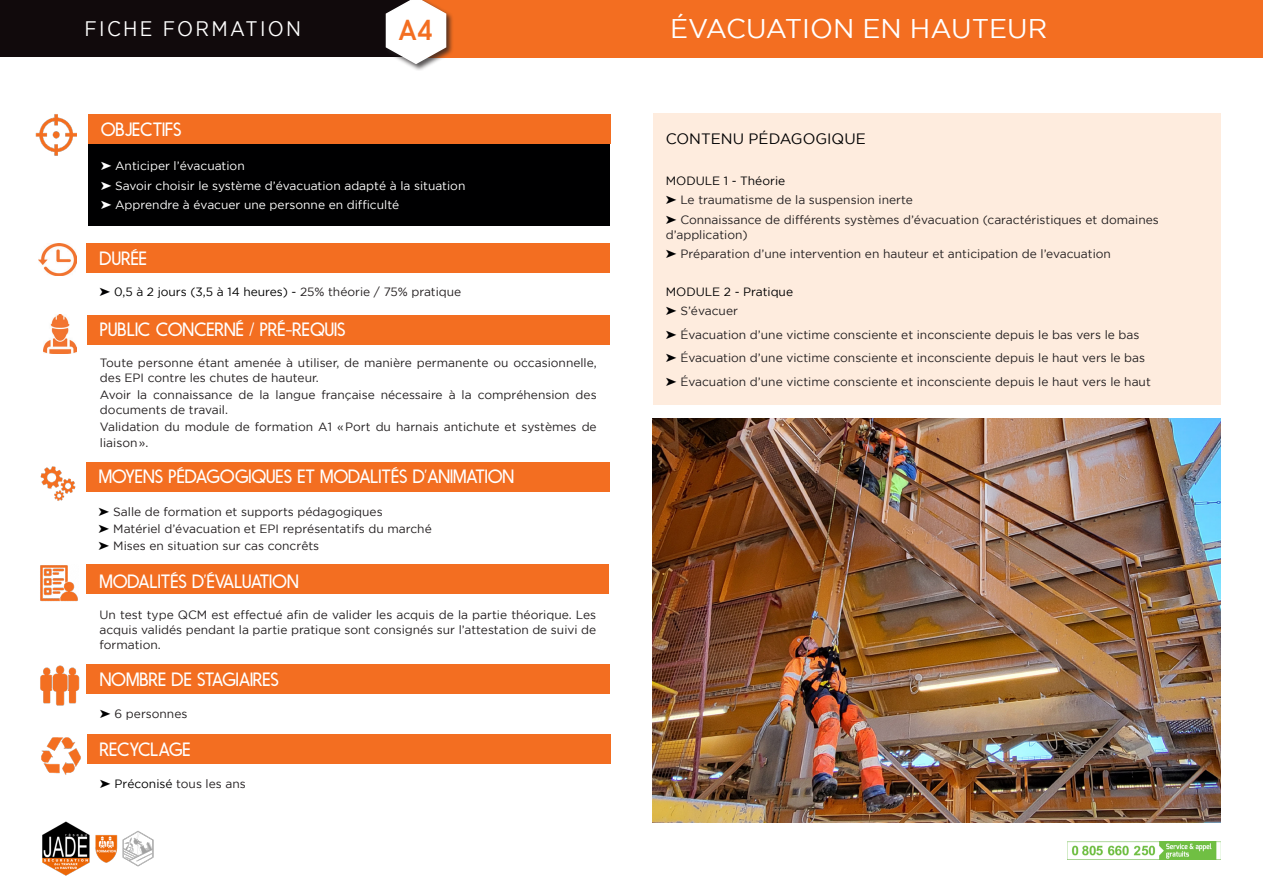
<style>
.page{position:relative;width:1263px;height:893px;background:#fff}
.page>*{position:absolute;margin:0;border:0;box-sizing:border-box;transform-origin:0 0}
.t1{font:27px "Gotham";color:#fff}
.t2{font:27px "Nanami";color:#f36e21}
.t3{font:21px "Gotham";letter-spacing:.12em;color:#fff;scale:.9 1}
.t4{font:300 18px "Nanami";color:#fff}
.t5{font:15px "Gotham";color:#000001}
.t6{font:12px/15px "Gotham";color:#231f20}
.t7{font:12px "Gotham";color:#fff}
.t8{font:12px "Gotham";color:#000001}
.s1{color:#231f20}
.s2{color:#000001}
</style>
<div class="page">
<div style="left:0;top:0;width:412px;height:57px;background:#110a0c"></div>
<div style="left:412px;top:0;width:851px;height:58px;background:#f36e21"></div>
<div style="left:384px;top:0;width:70px;height:71px;background:#231f20;opacity:.75"></div>
<svg style="left:385px;top:0;width:63px;height:65px"></svg>
<img style="left:42px;top:821px;width:112px;height:55px">
<img style="left:1067px;top:841px;width:153px;height:19px">
<div style="left:88px;top:144px;width:521px;height:82px;background:#000001"></div>
<div style="left:86px;top:462px;width:523px;height:30px;background:#f36e21"></div>
<img style="left:40px;top:466px;width:36px;height:35px">
<div style="left:87px;top:564px;width:522px;height:30px;background:#f36e21"></div>
<img style="left:40px;top:565px;width:38px;height:37px">
<div style="left:87px;top:315px;width:522px;height:29px;background:#f36e21"></div>
<img style="left:43px;top:315px;width:34px;height:39px">
<div style="left:88px;top:114px;width:522px;height:30px;background:#f36e21"></div>
<img style="left:35px;top:114px;width:42px;height:41px">
<img style="left:38px;top:243px;width:39px;height:33px">
<div style="left:87px;top:244px;width:523px;height:29px;background:#f36e21"></div>
<img style="left:40px;top:665px;width:40px;height:41px">
<div style="left:87px;top:665px;width:523px;height:29px;background:#f36e21"></div>
<div style="left:653px;top:114px;width:567px;height:291px;background:#feecde"></div>
<div style="left:87px;top:735px;width:523px;height:29px;background:#f36e21"></div>
<img style="left:41px;top:737px;width:40px;height:38px">
<img style="left:653px;top:419px;width:567px;height:404px">
<h2 class="t3" style="left:85px;top:17px;width:242px">FICHE FORMATION</h2>
<p class="t4" style="left:101px;top:119px;width:83px">OBJECTIFS</p>
<p class="t2" style="left:398px;top:15px;width:36px">A4</p>
<p class="t7" style="left:101px;top:160px;width:146px">➤ Anticiper l’évacuation</p>
<p class="t7" style="left:101px;top:179px;width:366px">➤ Savoir choisir le système d’évacuation adapté à la situation</p>
<p class="t7" style="left:101px;top:198px;width:300px">➤ Apprendre à évacuer une personne en difficulté</p>
<p class="t4" style="left:100px;top:248px;width:49px">DURÉE</p>
<p class="t8" style="left:99px;top:285px;width:363px">➤ 0,5 à 2 jours (3,5 à 14 heures) - <span class="s1">25% théorie / 75% pratique</span></p>
<p class="t4" style="left:100px;top:319px;width:247px">PUBLIC CONCERNÉ / PRÉ-REQUIS</p>
<p class="t6" style="left:100px;top:355px;width:498px">Toute personne étant amenée à utiliser, de manière permanente ou occasionnelle, des EPI contre les chutes de hauteur.</p>
<p class="t6" style="left:100px;top:387px;width:498px">Avoir la connaissance de la langue française nécessaire à la compréhension des documents de travail.</p>
<p class="t6" style="left:100px;top:419px;width:498px;line-height:16.2px">Validation du module de formation A1 «Port du harnais antichute et systèmes de liaison».</p>
<p class="t4" style="left:99px;top:466px;width:417px">MOYENS PÉDAGOGIQUES ET MODALITÉS D’ANIMATION</p>
<p class="t6" style="left:99px;top:504px;width:286px"><span class="s2">➤</span> Salle de formation et supports pédagogiques</p>
<p class="t6" style="left:99px;top:521px;width:335px"><span class="s2">➤</span> Matériel d’évacuation et EPI représentatifs du marché</p>
<p class="t6" style="left:99px;top:538px;width:222px"><span class="s2">➤</span> Mises en situation sur cas concrêts</p>
<p class="t4" style="left:99px;top:571px;width:201px">MODALITÉS D’ÉVALUATION</p>
<p class="t6" style="left:99px;top:607px;width:498px;text-align:justify">Un test type QCM est effectué afin de valider les acquis de la partie théorique. Les acquis validés pendant la partie pratique sont consignés sur l’attestation de suivi de formation.</p>
<p class="t4" style="left:100px;top:669px;width:181px">NOMBRE DE STAGIAIRES</p>
<p class="t6" style="left:100px;top:706px;width:89px"><span class="s2">➤</span> 6 personnes</p>
<p class="t4" style="left:100px;top:739px;width:92px">RECYCLAGE</p>
<p class="t6" style="left:100px;top:776px;width:147px"><span class="s2">➤ Préconisé</span> tous les ans</p>
<p class="t1" style="left:670px;top:13px;width:379px">ÉVACUATION EN HAUTEUR</p>
<p class="t5" style="left:666px;top:130px;width:202px">CONTENU PÉDAGOGIQUE</p>
<p class="t8" style="left:666px;top:174px;width:121px">MODULE 1 - Théorie</p>
<p class="t6" style="left:666px;top:192px;width:249px"><span class="s2">➤</span> Le traumatisme de la suspension inerte</p>
<p class="t6" style="left:666px;top:212px;width:495px"><span class="s2">➤</span> Connaissance de différents systèmes d’évacuation (caractéristiques et domaines d’application)</p>
<p class="t6" style="left:666px;top:246px;width:447px"><span class="s2">➤</span> Préparation d’une intervention en hauteur et anticipation de l’evacuation</p>
<p class="t8" style="left:666px;top:285px;width:129px">MODULE 2 - Pratique</p>
<p class="t6" style="left:666px;top:303px;width:74px"><span class="s2">➤</span> S’évacuer</p>
<p class="t6" style="left:666px;top:327px;width:475px"><span class="s2">➤</span> Évacuation d’une victime consciente et inconsciente depuis le bas vers le bas</p>
<p class="t6" style="left:666px;top:350px;width:481px"><span class="s2">➤</span> Évacuation d’une victime consciente et inconsciente depuis le haut vers le bas</p>
<p class="t6" style="left:666px;top:374px;width:487px"><span class="s2">➤</span> Évacuation d’une victime consciente et inconsciente depuis le haut vers le haut</p>
</div>
